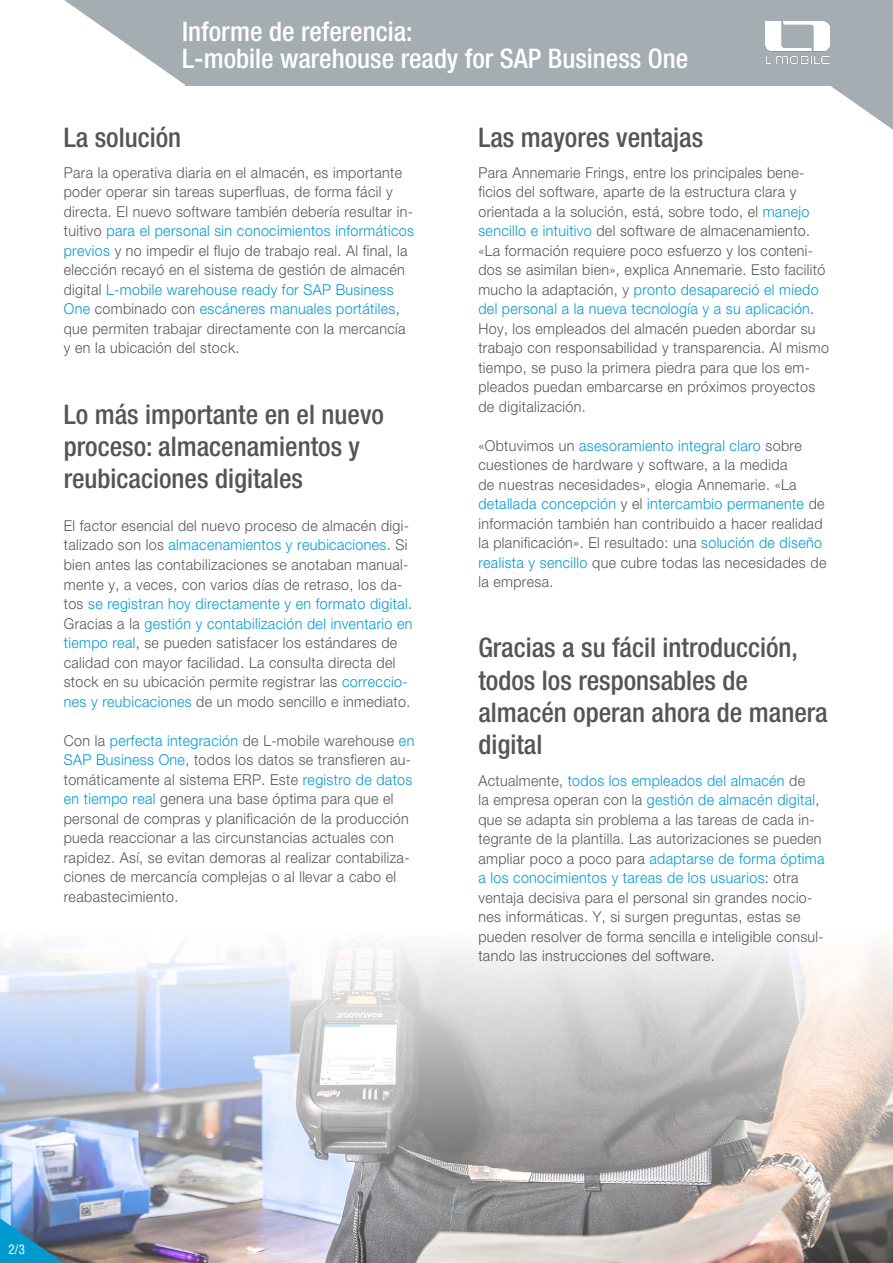
<style>
.page{position:relative;width:893px;height:1263px;background:#fff}
.page>*{position:absolute;margin:0;border:0;box-sizing:border-box;transform-origin:0 0}
.t1{font:500 condensed 27px/32.4px "Helvetica Neue LT Pro";color:#545656}
.t2{font:500 condensed 27px/27px "Helvetica Neue LT Pro";color:#fff}
.t3{font:300 15px/19.5px "Helvetica Neue LT Pro";letter-spacing:.025em;color:#545656;scale:.95 1}
.t4{font:condensed 13.5px "Helvetica Neue LT Pro";color:#fff;scale:.95 1}
.s1{color:#0099d0}
</style>
<div class="page">
<img style="left:0;top:946px;width:893px;height:317px">
<svg style="left:829px;top:85px;width:64px;height:45px"></svg>
<svg style="left:64px;top:0;width:121px;height:85px"></svg>
<div style="left:185px;top:0;width:708px;height:85px;background:#a4adb2"></div>
<img style="left:765px;top:21px;width:64px;height:43px">
<svg style="left:0;top:1218px;width:64px;height:45px;background:#2c7fa8"></svg>
<h1 class="t2" style="left:182px;top:17px;width:508px">Informe de referencia:<br>L-mobile warehouse ready for SAP Business One</h1>
<h1 class="t1" style="left:64px;top:121px;width:119px">La solución</h1>
<h1 class="t1" style="left:478px;top:121px;width:226px">Las mayores ventajas</h1>
<p class="t3" style="left:64px;top:162px;width:370px">Para la operativa diaria en el almacén, es importante poder operar sin tareas superfluas, de forma fácil y directa. El nuevo software también debería resultar in&shy;tuitivo <span class="s1">para el personal sin conocimientos informáticos previos</span> y no impedir el flujo de trabajo real. Al final, la elección recayó en el sistema de gestión de almacén digital <span class="s1">L-mobile warehouse ready for SAP Business One</span> combinado con <span class="s1">escáneres manuales portátiles</span>, que permiten trabajar directamente con la mercancía y en la ubicación del stock.</p>
<h1 class="t1" style="left:64px;top:397px;width:322px">Lo más importante en el nuevo proceso: almacenamientos y reubicaciones digitales</h1>
<p class="t3" style="left:64px;top:516px;width:369px">El factor esencial del nuevo proceso de almacén digi&shy;talizado son los <span class="s1">almacenamientos y reubicaciones</span>. Si bien antes las contabilizaciones se anotaban manual&shy;mente y, a veces, con varios días de retraso, los da&shy;tos <span class="s1">se registran hoy directamente y en formato digital</span>.<br>Gracias a la <span class="s1">gestión y contabilización del inventario en tiempo real</span>, se pueden satisfacer los estándares de calidad con mayor facilidad. La consulta directa del stock en su ubicación permite registrar las <span class="s1">correccio&shy;nes y reubicaciones</span> de un modo sencillo e inmediato.</p>
<p class="t3" style="left:64px;top:730px;width:370px">Con la <span class="s1">perfecta integración</span> de L-mobile warehouse <span class="s1">en SAP Business One</span>, todos los datos se transfieren au&shy;tomáticamente al sistema ERP. Este <span class="s1">registro de datos en tiempo real</span> genera una base óptima para que el personal de compras y planificación de la producción pueda reaccionar a las circunstancias actuales con rapidez. Así, se evitan demoras al realizar contabiliza&shy;ciones de mercancía complejas o al llevar a cabo el reabastecimiento.</p>
<p class="t3" style="left:478px;top:162px;width:371px">Para Annemarie Frings, entre los principales bene&shy;ficios del software, aparte de la estructura clara y orientada a la solución, está, sobre todo, el <span class="s1">manejo sencillo e intuitivo</span> del software de almacenamiento. «La formación requiere poco esfuerzo y los conteni&shy;dos se asimilan bien», explica Annemarie. Esto facilitó mucho la adaptación, y <span class="s1">pronto desapareció el miedo del personal a la nueva tecnología y a su aplicación</span>.<br>Hoy, los empleados del almacén pueden abordar su trabajo con responsabilidad y transparencia. Al mismo tiempo, se puso la primera piedra para que los em&shy;pleados puedan embarcarse en próximos proyectos de digitalización.</p>
<p class="t3" style="left:478px;top:435px;width:368px">«Obtuvimos un <span class="s1">asesoramiento integral claro</span> sobre cuestiones de hardware y software, a la medida<br>de nuestras necesidades», elogia Annemarie. «La <span class="s1">detallada concepción</span> y el <span class="s1">intercambio permanente</span> de información también han contribuido a hacer realidad la planificación». El resultado: una <span class="s1">solución de diseño realista y sencillo</span> que cubre todas las necesidades de la empresa.</p>
<h1 class="t1" style="left:478px;top:631px;width:351px">Gracias a su fácil introducción, todos los responsables de almacén operan ahora de manera digital</h1>
<p class="t3" style="left:478px;top:770px;width:366px">Actualmente, <span class="s1">todos los empleados del almacén</span> de<br>la empresa operan con la <span class="s1">gestión de almacén digital</span>, que se adapta sin problema a las tareas de cada in&shy;tegrante de la plantilla. Las autorizaciones se pueden ampliar poco a poco para <span class="s1">adaptarse de forma óptima a los conocimientos y tareas de los usuarios</span>: otra ventaja decisiva para el personal sin grandes nocio&shy;nes informáticas. Y, si surgen preguntas, estas se pueden resolver de forma sencilla e inteligible consul&shy;tando las instrucciones del software.</p>
<p class="t4" style="left:9px;top:1242px;width:19px">2/3</p>
</div>
